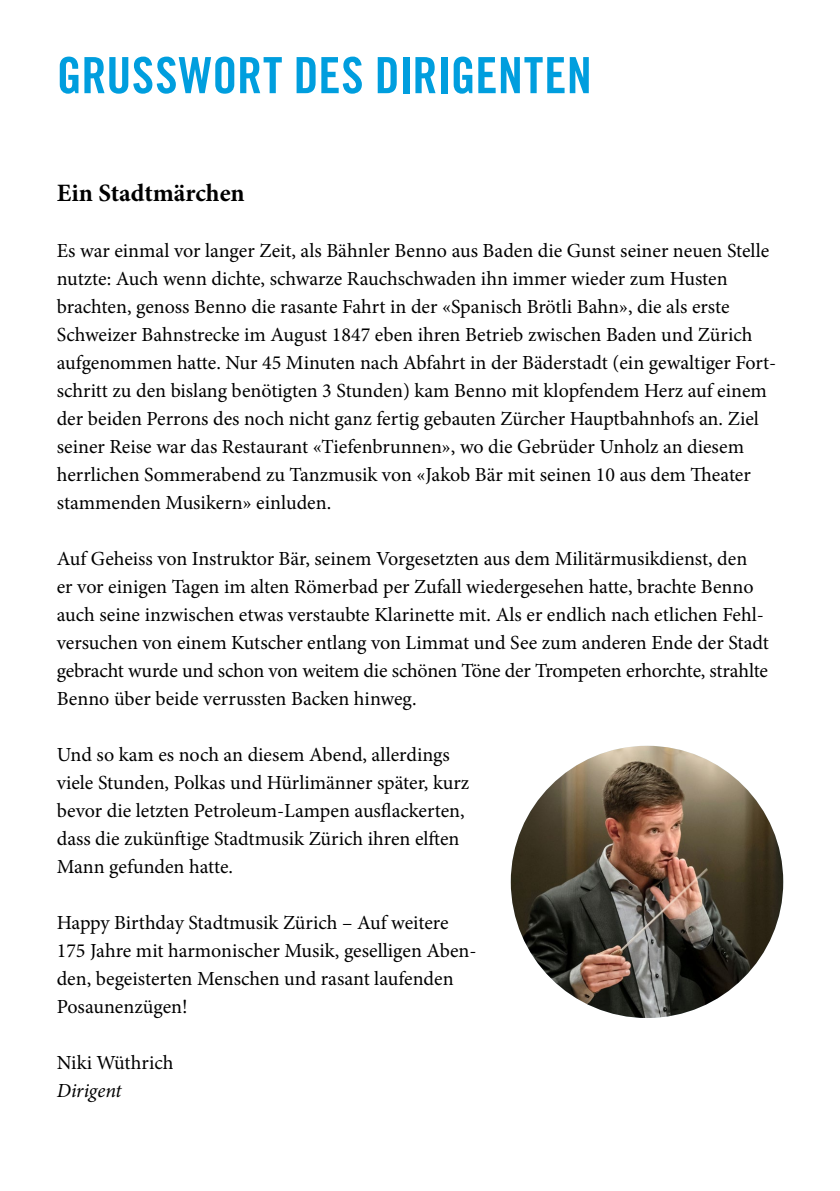
<style>
.page{position:relative;width:840px;height:1191px;background:#fff}
.page>*{position:absolute;margin:0;border:0;box-sizing:border-box;transform-origin:0 0}
.t1{font:50px "Trade Gothic LT Std Bd Cn 20";letter-spacing:.005em;color:#009ede}
.t2{font:700 25px "Minion Pro";color:#000}
.t3{font:20px/28px "Minion Pro";color:#000}
.t4{font:italic 20px "Minion Pro";color:#000}
</style>
<div class="page">
<img style="left:510px;top:746px;width:272px;height:272px;border-radius:136px">
<h1 class="t1" style="left:57px;top:45px;width:536px">GRUSSWORT DES DIRIGENTEN</h1>
<p class="t2" style="left:57px;top:175px;width:189px">Ein Stadtmärchen</p>
<p class="t3" style="left:57px;top:236px;width:720px">Es war einmal vor langer Zeit, als Bähnler Benno aus Baden die Gunst seiner neuen Stelle nutzte: Auch wenn dichte, schwarze Rauchschwaden ihn immer wieder zum Husten brachten, genoss Benno die rasante Fahrt in der «Spanisch Brötli Bahn», die als erste Schweizer Bahnstrecke im August 1847 eben ihren Betrieb zwischen Baden und Zürich aufgenommen hatte. Nur 45 Minuten nach Abfahrt in der Bäderstadt (ein gewaltiger Fort&shy;schritt zu den bislang benötigten 3 Stunden) kam Benno mit klopfendem Herz auf einem der beiden Perrons des noch nicht ganz fertig gebauten Zürcher Hauptbahnhofs an. Ziel seiner Reise war das Restaurant «Tiefenbrunnen», wo die Gebrüder Unholz an diesem herrlichen Sommerabend zu Tanzmusik von «Jakob Bär mit seinen 10 aus dem Theater stammenden Musikern» einluden.</p>
<p class="t3" style="left:57px;top:544px;width:713px">Auf Geheiss von Instruktor Bär, seinem Vorgesetzten aus dem Militärmusikdienst, den<br>er vor einigen Tagen im alten Römerbad per Zufall wiedergesehen hatte, brachte Benno auch seine inzwischen etwas verstaubte Klarinette mit. Als er endlich nach etlichen Fehl&shy;versuchen von einem Kutscher entlang von Limmat und See zum anderen Ende der Stadt gebracht wurde und schon von weitem die schönen Töne der Trompeten erhorchte, strahlte Benno über beide verrussten Backen hinweg.</p>
<p class="t3" style="left:57px;top:740px;width:413px">Und so kam es noch an diesem Abend, allerdings viele Stunden, Polkas und Hürlimänner später, kurz bevor die letzten Petroleum-Lampen ausflackerten, dass die zukünftige Stadtmusik Zürich ihren elften Mann gefunden hatte.</p>
<p class="t3" style="left:57px;top:908px;width:421px">Happy Birthday Stadtmusik Zürich – Auf weitere 175 Jahre mit harmonischer Musik, geselligen Aben&shy;den, begeisterten Menschen und rasant laufenden Posaunenzügen!</p>
<p class="t3" style="left:57px;top:1048px;width:118px">Niki Wüthrich</p>
<p class="t4" style="left:57px;top:1076px;width:66px">Dirigent</p>
</div>
